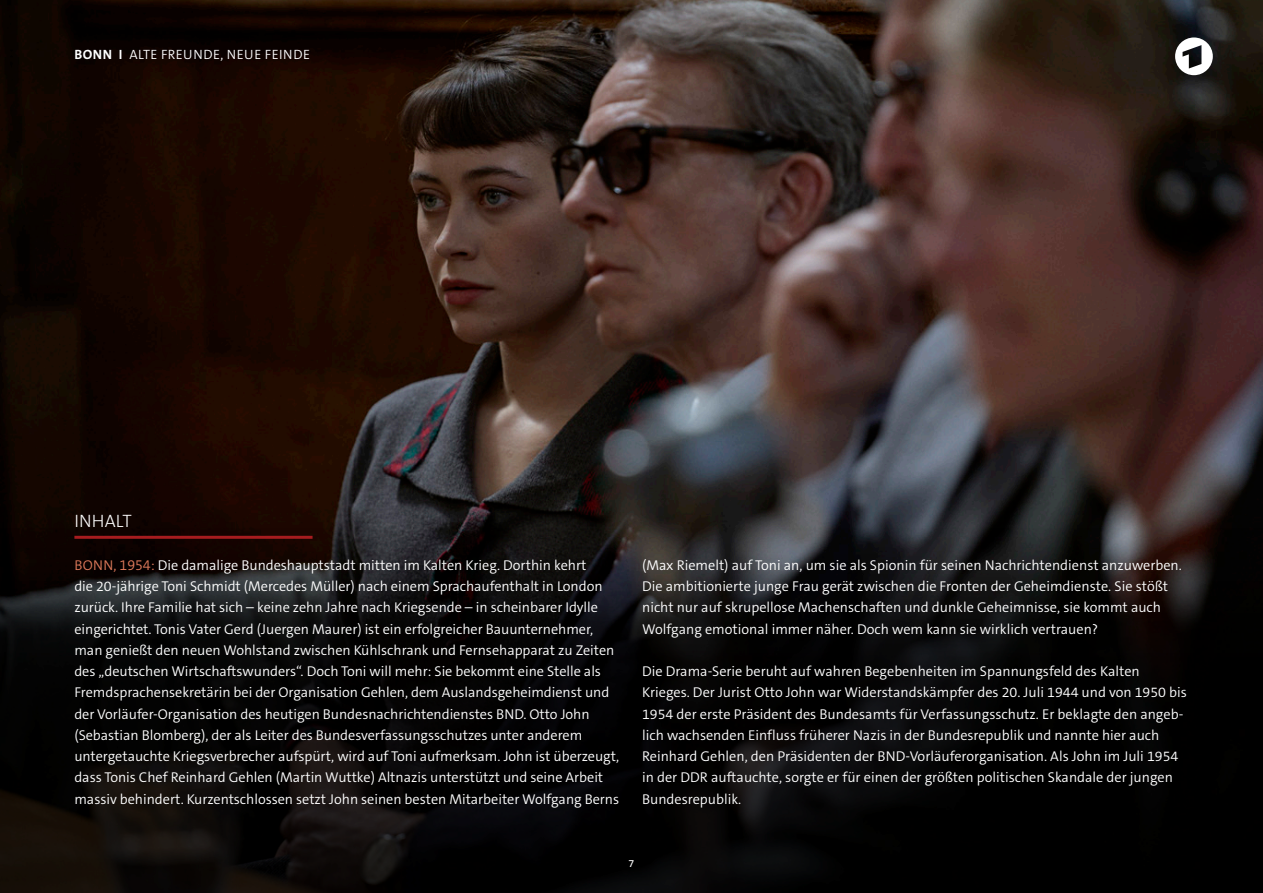
<style>
.page{position:relative;width:1263px;height:893px;background:#fff}
.page>*{position:absolute;margin:0;border:0;box-sizing:border-box;transform-origin:0 0}
.t1{font:300 18px "The Sans C5";letter-spacing:.005em;color:#fff}
.t2{font:300 14.25px/21.3px "The Sans C5";letter-spacing:-.005em;color:#fff}
.t3{font:300 13.5px "The Sans C5";letter-spacing:.035em;color:#fff}
.t4{font:10.5px "The Sans C5";color:#fff}
.s1{font-weight:700}
.s2{color:#dd795a}
</style>
<div class="page">
<img style="left:0;top:0;width:1263px;height:519px">
<svg style="left:0;top:519px;width:1263px;height:374px;background:#0b0a0a"></svg>
<hr style="left:74px;top:536px;width:239px;height:3px;background:#a61c1f">
<svg style="left:1175px;top:37px;width:38px;height:38px"></svg>
<p class="t3" style="left:75px;top:45px;width:237px"><span class="s1">BONN I</span> ALTE FREUNDE, NEUE FEINDE</p>
<p class="t1" style="left:75px;top:510px;width:59px">INHALT</p>
<p class="t2" style="left:74px;top:554px;width:546px"><span class="s2">BONN, 1954:</span> Die damalige Bundeshauptstadt mitten im Kalten Krieg. Dorthin kehrt<br>die 20-jährige Toni Schmidt (Mercedes Müller) nach einem Sprachaufenthalt in London zurück. Ihre Familie hat sich – keine zehn Jahre nach Kriegsende – in scheinbarer Idylle eingerichtet. Tonis Vater Gerd (Juergen Maurer) ist ein erfolgreicher Bauunternehmer, man genießt den neuen Wohlstand zwischen Kühlschrank und Fernsehapparat zu Zeiten des „deutschen Wirtschaftswunders“. Doch Toni will mehr: Sie bekommt eine Stelle als Fremdsprachensekretärin bei der Organisation Gehlen, dem Auslandsgeheimdienst und der Vorläufer-Organisation des heutigen Bundesnachrichtendienstes BND. Otto John (Sebastian Blomberg), der als Leiter des Bundesverfassungsschutzes unter anderem untergetauchte Kriegsverbrecher aufspürt, wird auf Toni aufmerksam. John ist überzeugt, dass Tonis Chef Reinhard Gehlen (Martin Wuttke) Altnazis unterstützt und seine Arbeit massiv behindert. Kurzentschlossen setzt John seinen besten Mitarbeiter Wolfgang Berns</p>
<p class="t2" style="left:642px;top:554px;width:541px">(Max Riemelt) auf Toni an, um sie als Spionin für seinen Nachrichtendienst anzuwerben.<br>Die ambitionierte junge Frau gerät zwischen die Fronten der Geheimdienste. Sie stößt nicht nur auf skrupellose Machenschaften und dunkle Geheimnisse, sie kommt auch Wolfgang emotional immer näher. Doch wem kann sie wirklich vertrauen?</p>
<p class="t2" style="left:642px;top:661px;width:546px">Die Drama-Serie beruht auf wahren Begebenheiten im Spannungsfeld des Kalten Krieges. Der Jurist Otto John war Widerstandskämpfer des 20. Juli 1944 und von 1950 bis 1954 der erste Präsident des Bundesamts für Verfassungsschutz. Er beklagte den angeb&shy;lich wachsenden Einfluss früherer Nazis in der Bundesrepublik und nannte hier auch Reinhard Gehlen, den Präsidenten der BND-Vorläuferorganisation. Als John im Juli 1954 in der DDR auftauchte, sorgte er für einen der größten politischen Skandale der jungen Bundesrepublik.</p>
<p class="t4" style="left:629px;top:857px;width:7px">7</p>
</div>
